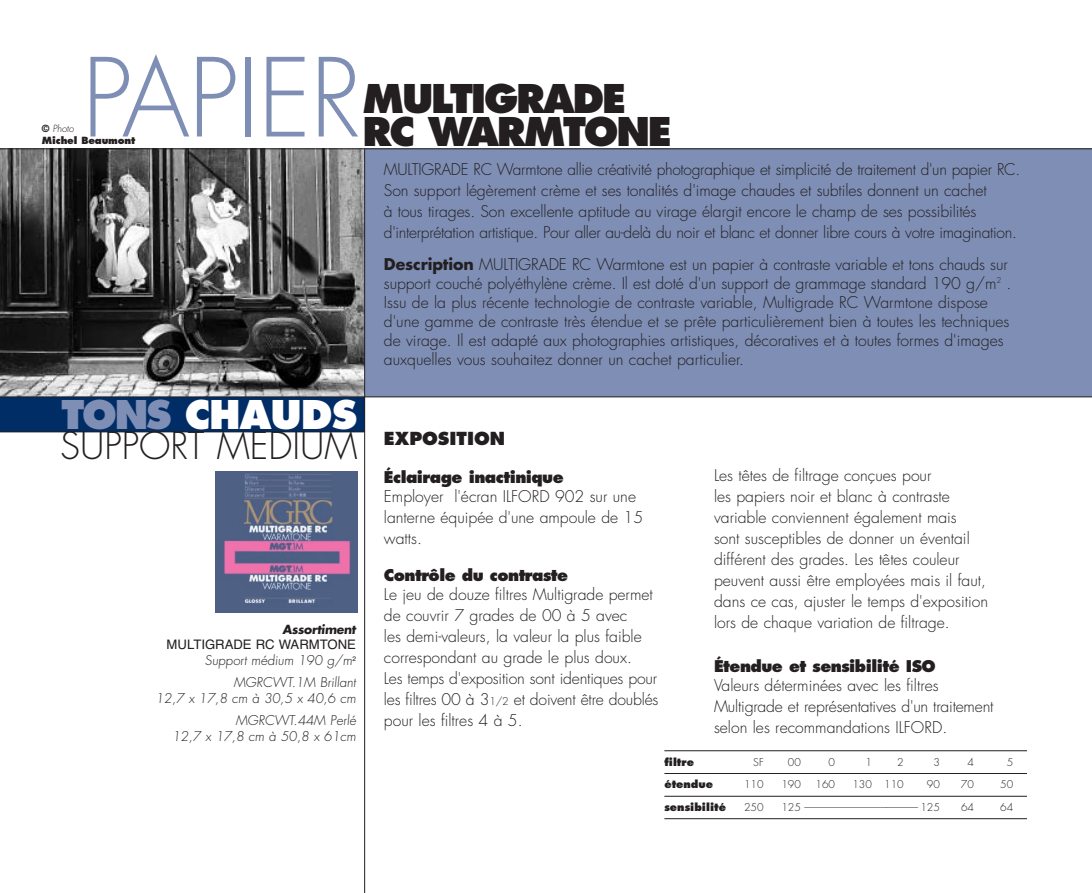
<style>
.page{position:relative;width:1092px;height:893px;background:#fff}
.page>*{position:absolute;margin:0;border:0;box-sizing:border-box;transform-origin:0 0}
.t1{font:300 105.7px "Futura";letter-spacing:-.015em;color:#7e8eb4}
.t2{font:800 38.5px/33.2px "Futura";letter-spacing:-.06em;color:#231f20}
.t3{font:800 38.5px "Futura";letter-spacing:-.025em;color:#fff}
.t4{font:300 36.75px "Futura";color:#231f20}
.t5{font:300 15.75px/21px "Futura";color:#231f20}
.t6{font:800 15.75px "Futura";letter-spacing:-.035em;color:#231f20}
.t7{font:italic 300 13.12px/21.9px "Futura";color:#231f20;text-align:right}
.t8{font:13.12px "Helvetica";color:#231f20}
.t9{font:italic 700 12.25px "Futura";letter-spacing:-.02em;color:#231f20}
.t10{font:300 10.5px "Futura";color:#231f20}
.t11{font:800 10.5px "Futura";color:#231f20}
.t12{font:800 9.62px/11.9px "Futura";letter-spacing:-.015em;color:#231f20}
.s1{font-weight:700}
.s2{font-weight:300;font-style:italic}
.s3{color:#7e8eb4}
.s4{font-size:10.5px}
</style>
<div class="page">
<div style="left:364px;top:149px;width:727px;height:248px;background:#7e8eb4"></div>
<div style="left:0;top:397px;width:365px;height:35px;background:#002d66"></div>
<hr style="left:0;top:432px;width:364px;height:1px;background:#231f20">
<img style="left:0;top:150px;width:364px;height:247px">
<hr style="left:0;top:397px;width:1091px;height:1px;background:#231f20">
<hr style="left:664px;top:750px;width:362px;height:1px;background:#231f20">
<hr style="left:664px;top:773px;width:362px;height:1px;background:#231f20">
<hr style="left:664px;top:796px;width:362px;height:1px;background:#231f20">
<hr style="left:664px;top:818px;width:362px;height:1px;background:#231f20">
<img style="left:216px;top:472px;width:141px;height:140px">
<hr style="left:364px;top:149px;width:1px;height:744px;background:#231f20">
<hr style="left:0;top:149px;width:1091px;height:1px;background:#231f20">
<h1 class="t1" style="left:82px;top:49px;width:281px">PAPIER</h1>
<h2 class="t2" style="left:362px;top:85px;width:311px">MULTIGRADE<br>RC WARMTONE</h2>
<p class="t5" style="left:384px;top:160px;width:637px">MULTIGRADE RC Warmtone allie créativité photographique et simplicité de traitement d'un papier RC.<br>Son support légèrement crème et ses tonalités d'image chaudes et subtiles donnent un cachet<br>à tous tirages. Son excellente aptitude au virage élargit encore le champ de ses possibilités d'interprétation artistique. Pour aller au-delà du noir et blanc et donner libre cours à votre imagination.</p>
<p class="t5" style="left:384px;top:256px;width:629px;line-height:18.9px"><span class="s1">Description</span> MULTIGRADE RC Warmtone est un papier à contraste variable et tons chauds sur support couché polyéthylène crème. Il est doté d'un support de grammage standard 190 g/m<sup>2</sup> .<br>Issu de la plus récente technologie de contraste variable, Multigrade RC Warmtone dispose d'une gamme de contraste très étendue et se prête particulièrement bien à toutes les techniques de virage. Il est adapté aux photographies artistiques, décoratives et à toutes formes d'images auxquelles vous souhaitez donner un cachet particulier.</p>
<p class="t12" style="left:42px;top:123px;width:95px">© <span class="s2">Photo<br></span>Michel Beaumont</p>
<h2 class="t3" style="left:62px;top:398px;width:297px"><span class="s3">TONS</span> CHAUDS</h2>
<h3 class="t4" style="left:60px;top:428px;width:446px">SUPPORT MEDIUM <sup>EXPOSITION</sup></h3>
<p class="t6" style="left:384px;top:470px;width:181px">Éclairage inactinique</p>
<p class="t5" style="left:384px;top:487px;width:261px">Employer l'écran ILFORD 902 sur une lanterne équipée d'une ampoule de 15 watts.</p>
<p class="t6" style="left:384px;top:568px;width:186px">Contrôle du contraste</p>
<p class="t5" style="left:384px;top:585px;width:276px">Le jeu de douze filtres Multigrade permet de couvrir 7 grades de 00 à 5 avec<br>les demi-valeurs, la valeur la plus faible correspondant au grade le plus doux.<br>Les temps d'exposition sont identiques pour les filtres 00 à 3<span class="s4">1/2</span> et doivent être doublés pour les filtres 4 à 5.</p>
<p class="t9" style="left:282px;top:624px;width:75px">Assortiment</p>
<p class="t8" style="left:167px;top:637px;width:191px">MULTIGRADE RC WARMTONE</p>
<p class="t7" style="left:205px;top:651px;width:153px">Support médium 190 g/m<sup>2<br></sup>MGRCWT.1M Brillant</p>
<p class="t7" style="left:156px;top:688px;width:202px">12,7 x 17,8 cm à 30,5 x 40,6 cm<br>MGRCWT.44M Perlé</p>
<p class="t7" style="left:172px;top:726px;width:185px">12,7 x 17,8 cm à 50,8 x 61cm</p>
<p class="t5" style="left:714px;top:466px;width:275px">Les têtes de filtrage conçues pour<br>les papiers noir et blanc à contraste variable conviennent également mais<br>sont susceptibles de donner un éventail différent des grades. Les têtes couleur peuvent aussi être employées mais il faut, dans ce cas, ajuster le temps d'exposition lors de chaque variation de filtrage.</p>
<p class="t6" style="left:714px;top:659px;width:223px">Étendue et sensibilité ISO</p>
<p class="t5" style="left:714px;top:676px;width:281px">Valeurs déterminées avec les filtres<br>Multigrade et représentatives d'un traitement selon les recommandations ILFORD.</p>
<p class="t11" style="left:664px;top:757px;width:31px">filtre</p>
<p class="t10" style="left:753px;top:757px;width:12px">SF</p>
<p class="t10" style="left:787px;top:757px;width:15px">00</p>
<p class="t10" style="left:828px;top:757px;width:8px">0</p>
<p class="t10" style="left:865px;top:757px;width:8px">1</p>
<p class="t10" style="left:897px;top:757px;width:8px">2</p>
<p class="t10" style="left:933px;top:757px;width:8px">3</p>
<p class="t10" style="left:967px;top:757px;width:8px">4</p>
<p class="t10" style="left:1006px;top:757px;width:8px">5</p>
<p class="t11" style="left:664px;top:780px;width:50px">étendue</p>
<p class="t10" style="left:744px;top:780px;width:21px">110</p>
<p class="t10" style="left:781px;top:780px;width:21px">190</p>
<p class="t10" style="left:815px;top:780px;width:21px">160</p>
<p class="t10" style="left:852px;top:780px;width:53px">130 110</p>
<p class="t10" style="left:926px;top:780px;width:15px">90</p>
<p class="t10" style="left:960px;top:780px;width:15px">70</p>
<p class="t10" style="left:1000px;top:780px;width:15px">50</p>
<p class="t11" style="left:664px;top:803px;width:63px">sensibilité</p>
<p class="t10" style="left:744px;top:802px;width:21px">250</p>
<p class="t10" style="left:781px;top:802px;width:160px">125 --------------------------------------------------------- 125</p>
<p class="t10" style="left:960px;top:802px;width:15px">64</p>
<p class="t10" style="left:1000px;top:802px;width:15px">64</p>
</div>
